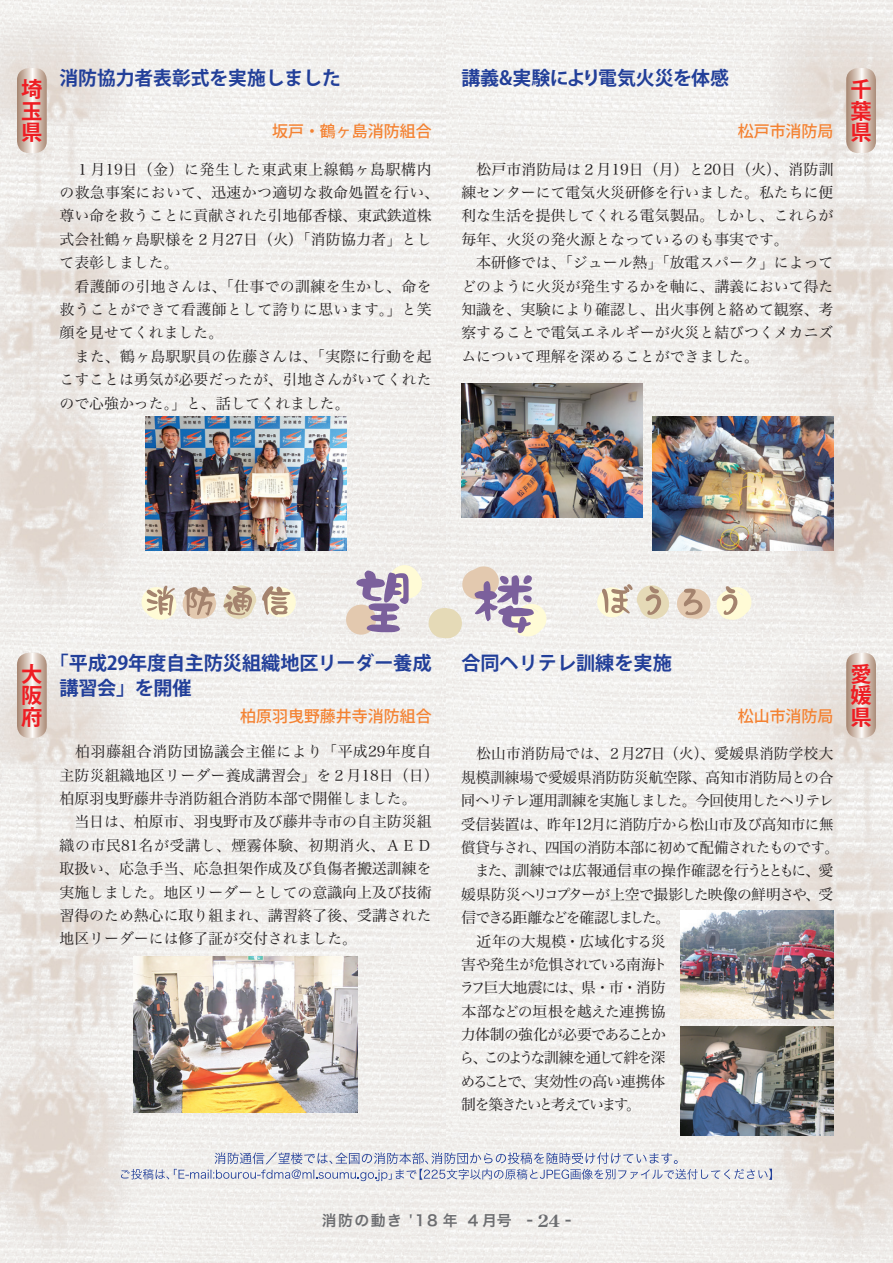
<style>
.page{position:relative;width:893px;height:1263px;background:#fff}
.page>*{position:absolute;margin:0;border:0;box-sizing:border-box;transform-origin:0 0}
.t1{font:700 21.3px/21.3px "Koz Go Pro";color:#ee1d23;text-align:justify}
.t2{font:700 19.2px/25.5px "Koz Go Pro";color:#223f99}
.t3{font:500 15.9px "Koz Go Pro";color:#f48232}
.t4{font:14.85px/23.4px "Hira Min Pro N W3";color:#231f20}
.t5{font:14.85px/23.4px "Hira Min Pro N W3";letter-spacing:-.04em;color:#231f20}
.t6{font:14.85px/23.4px "Hira Min Pro N W3";letter-spacing:.025em;color:#231f20}
.t7{font:14.85px "Hira Kaku Pro W6";letter-spacing:.1em;color:#6c6d70}
.s1{font-family:"Century Old Style Std";font-weight:700;font-size:16.95px}
</style>
<div class="page">
<img style="left:0;top:0;width:893px;height:1263px">
<svg style="left:17px;top:653px;width:30px;height:85px;background:#d2c0b4"></svg>
<svg style="left:846px;top:653px;width:30px;height:85px;background:#d2c0b4"></svg>
<svg style="left:121px;top:1152px;width:651px;height:29px"></svg>
<svg style="left:17px;top:68px;width:30px;height:85px;background:#d2c0b4"></svg>
<svg style="left:846px;top:68px;width:30px;height:85px;background:#d2c0b4"></svg>
<img style="left:145px;top:417px;width:201px;height:134px">
<img style="left:653px;top:417px;width:180px;height:134px">
<img style="left:134px;top:957px;width:223px;height:155px">
<img style="left:461px;top:383px;width:181px;height:134px">
<img style="left:680px;top:1027px;width:153px;height:108px">
<img style="left:680px;top:910px;width:153px;height:108px">
<div style="left:346px;top:605px;width:30px;height:30px;background:#e3c9af;border-radius:50%"></div>
<div style="left:266px;top:587px;width:30px;height:30px;background:#fffbd6;border-radius:50%"></div>
<div style="left:597px;top:587px;width:30px;height:30px;background:#fffbd6;border-radius:50%"></div>
<svg style="left:356px;top:565px;width:192px;height:73px"></svg>
<svg style="left:142px;top:585px;width:148px;height:37px;background:#dacdbb"></svg>
<svg style="left:602px;top:584px;width:149px;height:38px"></svg>
<h1 class="t1" style="left:21px;top:80px;width:22px">埼玉県</h1>
<p class="t2" style="left:60px;top:66px;width:283px">消防協力者表彰式を実施しました</p>
<p class="t3" style="left:272px;top:121px;width:161px">坂戸・鶴ヶ島消防組合</p>
<p class="t6" style="left:60px;top:156px;width:381px">　１月19日（金）に発生した東武東上線鶴ヶ島駅構内の救急事案において、迅速かつ適切な救命処置を行い、尊い命を救うことに貢献された引地郁香様、東武鉄道株式会社鶴ヶ島駅様を２月27日（火）「消防協力者」として表彰しました。<br>　看護師の引地さんは、「仕事での訓練を生かし、命を救うことができて看護師として誇りに思います。」と笑顔を見せてくれました。<br>　また、鶴ヶ島駅駅員の佐藤さんは、「実際に行動を起こすことは勇気が必要だったが、引地さんがいてくれたので心強かった。」と、話してくれました。</p>
<p class="t2" style="left:461px;top:66px;width:269px">講義&amp;実験により電気火災を体感</p>
<p class="t3" style="left:738px;top:121px;width:97px">松戸市消防局</p>
<p class="t4" style="left:461px;top:156px;width:374px">　松戸市消防局は２月19日（月）と20日（火）、消防訓練センターにて電気火災研修を行いました。私たちに便利な生活を提供してくれる電気製品。しかし、これらが毎年、火災の発火源となっているのも事実です。<br>　本研修では、「ジュール熱」「放電スパーク」によってどのように火災が発生するかを軸に、講義において得た知識を、実験により確認し、出火事例と絡めて観察、考察することで電気エネルギーが火災と結びつくメカニズムについて理解を深めることができました。</p>
<h1 class="t1" style="left:850px;top:80px;width:22px">千葉県</h1>
<p class="t2" style="left:59px;top:651px;width:374px;text-indent:-10px">「平成29年度自主防災組織地区リーダー養成講習会」を開催</p>
<p class="t3" style="left:240px;top:706px;width:193px">柏原羽曳野藤井寺消防組合</p>
<p class="t2" style="left:461px;top:651px;width:212px">合同ヘリテレ訓練を実施</p>
<h1 class="t1" style="left:21px;top:665px;width:22px">大阪府</h1>
<h1 class="t1" style="left:850px;top:665px;width:22px">愛媛県</h1>
<p class="t3" style="left:738px;top:706px;width:97px">松山市消防局</p>
<p class="t4" style="left:60px;top:739px;width:381px">　柏羽藤組合消防団協議会主催により｢平成29年度自主防災組織地区リーダー養成講習会｣を２月18日（日）柏原羽曳野藤井寺消防組合消防本部で開催しました。<br>　当日は、柏原市、羽曳野市及び藤井寺市の自主防災組織の市民81名が受講し、煙霧体験、初期消火、ＡＥＤ取扱い、応急手当、応急担架作成及び負傷者搬送訓練を実施しました。地区リーダーとしての意識向上及び技術習得のため熱心に取り組まれ、講習終了後、受講された地区リーダーには修了証が交付されました。</p>
<p class="t5" style="left:459px;top:741px;width:381px">　松山市消防局では、２月27日（火）、愛媛県消防学校大規模訓練場で愛媛県消防防災航空隊、高知市消防局との合同ヘリテレ運用訓練を実施しました。今回使用したヘリテレ受信装置は、昨年12月に消防庁から松山市及び高知市に無償貸与され、四国の消防本部に初めて配備されたものです。　また、訓練では広報通信車の操作確認を行うとともに、愛媛県防災ヘリコプターが上空で撮影した映像の鮮明さや、受信できる距離などを確認しました。<br>　近年の大規模・広域化する災<br>害や発生が危惧されている南海ト<br>ラフ巨大地震には、県・市・消防<br>本部などの垣根を越えた連携協<br>力体制の強化が必要であることか<br>ら、このような訓練を通して絆を深<br>めることで、実効性の高い連携体<br>制を築きたいと考えています。</p>
<p class="t7" style="left:322px;top:1207px;width:251px">消防の動き '18 年 ４月号 - <span class="s1">24</span> -</p>
</div>
